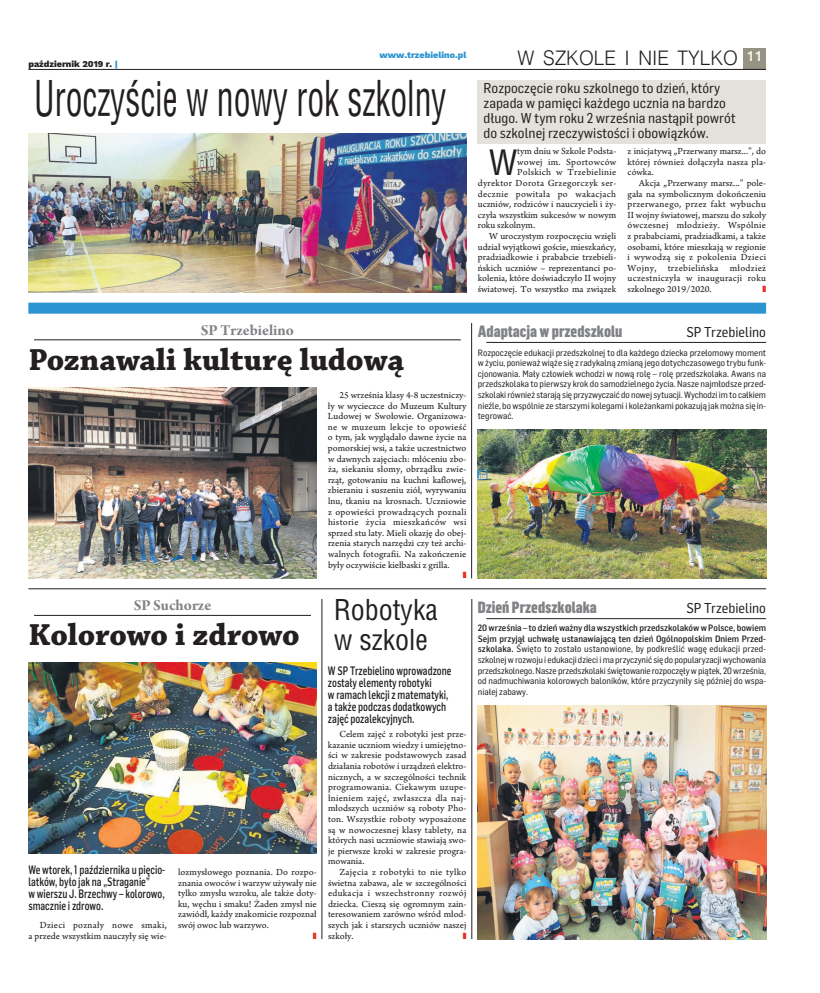
<style>
.page{position:relative;width:820px;height:993px;background:#fff}
.page>*{position:absolute;margin:0;border:0;box-sizing:border-box;transform-origin:0 0}
.t1{font:48px "Switzerland Condensed";color:#231f20;scale:.7 1}
.t2{font:33.9px "Switzerland Condensed";color:#231f20}
.t3{font:700 32px "Chaparral Pro";color:#231f20}
.t4{font:28px/30px "Switzerland Condensed";color:#231f20}
.t5{font:300 20px "Switzerland";color:#231f20;scale:.95 1}
.t6{font:900 16px "Flama Condensed";color:#808285}
.t7{font:16px "Arno Pro Bold Subhead";color:#808285}
.t8{font:14px/15px "Flama Semicondensed Basic";color:#231f20}
.t9{font:700 14px "Switzerland";color:#f1f0e4}
.t10{font:500 12px/12px "Flama Semicondensed";color:#231f20;scale:.8 1}
.t11{font:9.8px/10.6px "Arno Pro Sm Text";color:#231f20;text-align:justify}
.t12{font:9.8px "Arno Pro Sm Text";letter-spacing:.03em;color:#231f20}
.t13{font:9.8px "Arno Pro Sm Text";letter-spacing:.025em;color:#231f20}
.t14{font:9px/10.6px "Flama Semicondensed Basic";color:#231f20;text-align:justify}
.t15{font:500 9px/10.6px "Flama Semicondensed";color:#231f20}
.t16{font:800 9px "Work Sans";color:#2b94d1}
.t17{font:800 9px "Work Sans";color:#231f20}
.s1{color:#2b94d1}
.s2{font-family:"Flama Semicondensed";font-weight:500}
</style>
<div class="page">
<div style="left:477px;top:80px;width:288px;height:63px;background:#e2e2da"></div>
<div style="left:743px;top:48px;width:22px;height:21px;background:#959384"></div>
<hr style="left:28px;top:69px;width:737px;height:1px;background:#231f20">
<hr style="left:486px;top:618px;width:279px;height:1px;background:#231f20">
<img style="left:477px;top:705px;width:288px;height:233px">
<hr style="left:34px;top:615px;width:277px;height:1px;background:#231f20">
<img style="left:28px;top:662px;width:288px;height:191px">
<hr style="left:28px;top:588px;width:737px;height:1px;background:#231f20">
<hr style="left:321px;top:598px;width:1px;height:340px;background:#231f20">
<hr style="left:471px;top:598px;width:1px;height:340px;background:#231f20">
<hr style="left:486px;top:342px;width:279px;height:1px;background:#231f20">
<img style="left:477px;top:429px;width:288px;height:149px">
<hr style="left:34px;top:339px;width:426px;height:1px;background:#231f20">
<img style="left:28px;top:387px;width:288px;height:191px">
<div style="left:28px;top:302px;width:737px;height:11px;background:#2b94d1"></div>
<hr style="left:471px;top:323px;width:1px;height:255px;background:#231f20">
<img style="left:28px;top:133px;width:438px;height:159px">
<p class="t17" style="left:28px;top:60px;width:91px">październik 2019 r. <span class="s1">|</span></p>
<p class="t16" style="left:379px;top:51px;width:89px">www.trzebielino.pl</p>
<h3 class="t5" style="left:517px;top:47px;width:233px">W SZKOLE I NIE TYLKO</h3>
<h3 class="t9" style="left:746px;top:51px;width:17px">11</h3>
<h1 class="t1" style="left:34px;top:71px;width:590px">Uroczyście w nowy rok szkolny</h1>
<h3 class="t8" style="left:483px;top:82px;width:254px">Rozpoczęcie roku szkolnego to dzień, który zapada w pamięci każdego ucznia na bardzo długo. W tym roku 2 września nastąpił powrót do szkolnej rzeczywistości i obowiązków.</h3>
<h2 class="t2" style="left:489px;top:144px;width:30px">W</h2>
<p class="t11" style="left:517px;top:147px;width:100px">tym dniu w Szkole Podsta-</p>
<p class="t12" style="left:517px;top:158px;width:100px">wowej im. Sportowców</p>
<p class="t12" style="left:517px;top:169px;width:100px">Polskich w Trzebielinie</p>
<p class="t13" style="left:477px;top:179px;width:140px">dyrektor Dorota Grzegorczyk ser-</p>
<p class="t12" style="left:477px;top:190px;width:140px">decznie powitała po wakacjach</p>
<p class="t11" style="left:477px;top:200px;width:140px">uczniów, rodziców i nauczycieli i ży-</p>
<p class="t11" style="left:477px;top:210px;width:140px">czyła wszystkim sukcesów w nowym</p>
<p class="t11" style="left:477px;top:221px;width:59px">roku szkolnym.</p>
<p class="t11" style="left:489px;top:231px;width:128px">W uroczystym rozpoczęciu wzięli</p>
<p class="t11" style="left:477px;top:242px;width:140px">udział wyjątkowi goście, mieszkańcy,</p>
<p class="t11" style="left:477px;top:253px;width:140px">pradziadkowie i prababcie trzebieli-</p>
<p class="t11" style="left:477px;top:263px;width:140px">ńskich uczniów – reprezentanci po-</p>
<p class="t11" style="left:477px;top:274px;width:140px">kolenia, które doświadczyło II wojny</p>
<p class="t11" style="left:477px;top:284px;width:140px">światowej. To wszystko ma związek</p>
<p class="t11" style="left:627px;top:147px;width:140px">z inicjatywą „Przerwany marsz...”, do której również dołączyła nasza pla&shy;cówka.</p>
<p class="t11" style="left:627px;top:178px;width:140px;text-indent:11px">Akcja „Przerwany marsz...” pole&shy;gała na symbolicznym dokończeniu przerwanego, przez fakt wybuchu II wojny światowej, marszu do szkoły ówczesnej młodzieży. Wspólnie z prababciami, pradziadkami, a także osobami, które mieszkają w regionie i wywodzą się z pokolenia Dzieci Wojny, trzebielińska młodzież uczestniczyła w inauguracji roku szkolnego 2019/2020.</p>
<h3 class="t7" style="left:201px;top:324px;width:94px">SP Trzebielino</h3>
<h3 class="t3" style="left:28px;top:347px;width:377px">Poznawali kulturę ludową</h3>
<p class="t11" style="left:328px;top:390px;width:140px;text-indent:11px">25 września klasy 4-8 uczestniczy&shy;ły w wycieczce do Muzeum Kultury Ludowej w Swołowie. Organizowa&shy;ne w muzeum lekcje to opowieść o tym, jak wyglądało dawne życie na pomorskiej wsi, a także uczestnictwo w dawnych zajęciach: młóceniu zbo&shy;ża, siekaniu słomy, obrządku zwie&shy;rząt, gotowaniu na kuchni kaflowej, zbieraniu i suszeniu ziół, wyrywaniu lnu, tkaniu na krosnach. Uczniowie z opowieści prowadzących poznali historie życia mieszkańców wsi sprzed stu laty. Mieli okazję do obej&shy;rzenia starych narzędzi czy też archi&shy;walnych fotografii. Na zakończenie były oczywiście kiełbaski z grilla.</p>
<h3 class="t6" style="left:477px;top:325px;width:146px">adaptacjawprzedszkolu</h3>
<h3 class="t8" style="left:686px;top:325px;width:81px">SP Trzebielino</h3>
<p class="t14" style="left:477px;top:348px;width:290px">Rozpoczęcie edukacji przedszkolnej to dla każdego dziecka przełomowy moment wżyciu, ponieważwiąże się z radykalną zmianą jego dotychczasowego trybu funk&shy;cjonowania. Mały człowiek wchodzi w nową rolę – rolę przedszkolaka. Awans na przedszkolaka to pierwszy krok do samodzielnego życia. Nasze najmłodsze przed&shy;szkolakirównież starają się przyzwyczaić do nowej sytuacji.Wychodzi imto całkiem nieźle, bowspólnie ze starszymi kolegami i koleżankami pokazują jakmożna się in&shy;tegrować.</p>
<h3 class="t7" style="left:134px;top:599px;width:79px">SP Suchorze</h3>
<h3 class="t3" style="left:28px;top:622px;width:272px">kolorowo i zdrowo</h3>
<p class="t10" style="left:28px;top:864px;width:172px">We wtorek, 1 października u pięcio&shy;latków, było jak na „Straganie”<br>w wierszu J. Brzechwy – kolorowo, smacznie i zdrowo.</p>
<p class="t11" style="left:28px;top:920px;width:140px;text-align:right">Dzieci poznały nowe smaki,<br>a przede wszystkim nauczyły się wie-</p>
<p class="t11" style="left:178px;top:867px;width:140px">lozmysłowego poznania. Do rozpo&shy;znania owoców i warzyw używały nie tylko zmysłu wzroku, ale także doty&shy;ku, węchu i smaku! Żaden zmysł nie zawiódł, każdy znakomicie rozpoznał swój owoc lub warzywo.</p>
<h3 class="t4" style="left:333px;top:595px;width:106px">Robotyka w szkole</h3>
<p class="t10" style="left:328px;top:665px;width:156px">W SP Trzebielino wprowadzone zostały elementy robotyki<br>w ramach lekcji z matematyki, a także podczas dodatkowych zajęć pozalekcyjnych.</p>
<p class="t11" style="left:328px;top:729px;width:140px;text-indent:11px">Celem zajęć z robotyki jest prze&shy;kazanie uczniom wiedzy i umiejętno&shy;ści w zakresie podstawowych zasad działania robotów i urządzeń elektro&shy;nicznych, a w szczególności technik programowania. Ciekawym uzupe&shy;łnieniem zajęć, zwłaszcza dla naj&shy;młodszych uczniów są roboty Pho&shy;ton. Wszystkie roboty wyposażone są w nowoczesnej klasy tablety, na których nasi uczniowie stawiają swo&shy;je pierwsze kroki w zakresie progra&shy;mowania.</p>
<p class="t11" style="left:328px;top:867px;width:140px;text-indent:11px">Zajęcia z robotyki to nie tylko świetna zabawa, ale w szczególności edukacja i wszechstronny rozwój dziecka. Cieszą się ogromnym zain&shy;teresowaniem zarówno wśród młod&shy;szych jak i starszych uczniów naszej szkoły.</p>
<h3 class="t6" style="left:477px;top:601px;width:120px">dzień Przedszkolaka</h3>
<h3 class="t8" style="left:686px;top:601px;width:81px">SP Trzebielino</h3>
<p class="t15" style="left:477px;top:623px;width:290px">20września – to dzieńważny dlawszystkich przedszkolakówwPolsce, bowiem<br>Sejm przyjął uchwałę ustanawiającą ten dzień Ogólnopolskim Dniem Przed-</p>
<p class="t14" style="left:477px;top:644px;width:290px"><span class="s2">szkolaka.</span> Święto to zostało ustanowione, by podkreślić wagę edukacji przed&shy;szkolnejwrozwoju i edukacji dzieci ima przyczynić się do popularyzacjiwychowania przedszkolnego.Nasze przedszkolaki świętowanie rozpoczęływpiątek, 20września, od nadmuchiwania kolorowych baloników, które przyczyniły się później do wspa&shy;niałej zabawy.</p>
</div>
